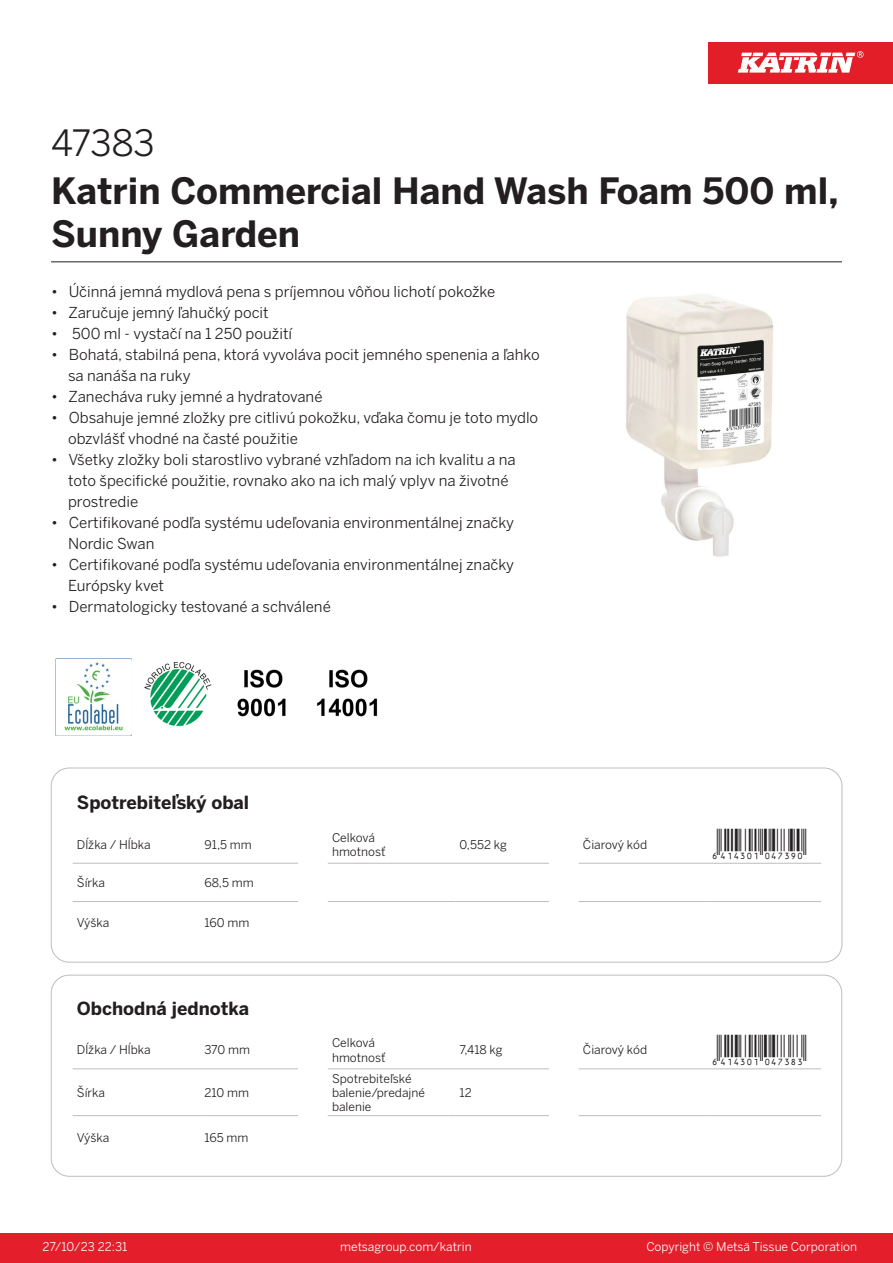
<style>
.page{position:relative;width:893px;height:1263px;background:#fff}
.page>*{position:absolute;margin:0;border:0;box-sizing:border-box;transform-origin:0 0}
.Product_Name{font:700 36px/43.2px "Benton Sans";color:#231f20}
.External_material_co{font:36px "Benton Sans";letter-spacing:-.01em;color:#231f20}
.T_EAN{font:30px "Viisas EAN Matala";color:#231f20}
.T_TableHeader{font:700 18px "Benton Sans";color:#231f20}
.MarketingBullets{font:15px/21px "Benton Sans";color:#231f20}
.T_TableBody{font:12px/14.4px "Benton Sans";color:#231f20}
.t1{font:12px "Benton Sans";color:#fff}
</style>
<div class="page">
<div style="left:0;top:1233px;width:893px;height:30px;background:#e41e2b"></div>
<div style="left:708px;top:43px;width:185px;height:41px;background:#e31e28"></div>
<svg style="left:738px;top:51px;width:126px;height:22px"></svg>
<hr style="left:73px;top:863px;width:127px;height:1px;background:#bcbdc0">
<hr style="left:200px;top:863px;width:98px;height:1px;background:#bcbdc0">
<hr style="left:328px;top:863px;width:127px;height:1px;background:#bcbdc0">
<hr style="left:455px;top:863px;width:94px;height:1px;background:#bcbdc0">
<hr style="left:579px;top:863px;width:127px;height:1px;background:#bcbdc0">
<hr style="left:706px;top:863px;width:115px;height:1px;background:#bcbdc0">
<hr style="left:73px;top:901px;width:127px;height:1px;background:#bcbdc0">
<hr style="left:200px;top:901px;width:98px;height:1px;background:#bcbdc0">
<hr style="left:328px;top:901px;width:127px;height:1px;background:#bcbdc0">
<hr style="left:455px;top:901px;width:94px;height:1px;background:#bcbdc0">
<hr style="left:579px;top:901px;width:127px;height:1px;background:#bcbdc0">
<hr style="left:706px;top:901px;width:115px;height:1px;background:#bcbdc0">
<div style="left:51px;top:768px;width:791px;height:194px;border:1px solid #bcbdc0;border-radius:18px"></div>
<hr style="left:73px;top:1068px;width:127px;height:1px;background:#bcbdc0">
<hr style="left:200px;top:1068px;width:98px;height:1px;background:#bcbdc0">
<hr style="left:328px;top:1068px;width:127px;height:1px;background:#bcbdc0">
<hr style="left:455px;top:1068px;width:94px;height:1px;background:#bcbdc0">
<hr style="left:579px;top:1068px;width:127px;height:1px;background:#bcbdc0">
<hr style="left:706px;top:1068px;width:115px;height:1px;background:#bcbdc0">
<hr style="left:73px;top:1115px;width:127px;height:1px;background:#bcbdc0">
<hr style="left:200px;top:1115px;width:98px;height:1px;background:#bcbdc0">
<hr style="left:328px;top:1115px;width:127px;height:1px;background:#bcbdc0">
<hr style="left:455px;top:1115px;width:94px;height:1px;background:#bcbdc0">
<hr style="left:579px;top:1115px;width:127px;height:1px;background:#bcbdc0">
<hr style="left:706px;top:1115px;width:115px;height:1px;background:#bcbdc0">
<div style="left:51px;top:975px;width:791px;height:201px;border:1px solid #bcbdc0;border-radius:18px"></div>
<img style="left:626px;top:294px;width:147px;height:263px">
<img style="left:55px;top:659px;width:77px;height:76px">
<img style="left:144px;top:661px;width:68px;height:66px">
<img style="left:237px;top:669px;width:49px;height:48px">
<img style="left:317px;top:669px;width:61px;height:48px">
<hr style="left:51px;top:261px;width:791px;height:1px;background:#231f20">
<p class="External_material_co" style="left:51px;top:121px;width:105px">47383</p>
<p class="Product_Name" style="left:51px;top:170px;width:789px">Katrin Commercial Hand Wash Foam 500 ml,<br>Sunny Garden</p>
<p class="MarketingBullets" style="left:51px;top:281px;width:446px">• Účinná jemná mydlová pena s príjemnou vôňou lichotí pokožke</p>
<p class="MarketingBullets" style="left:51px;top:302px;width:219px">• Zaručuje jemný ľahučký pocit</p>
<p class="MarketingBullets" style="left:51px;top:323px;width:243px">• 500 ml - vystačí na 1 250 použití</p>
<p class="MarketingBullets" style="left:68px;top:344px;width:473px;text-indent:-17px">• Bohatá, stabilná pena, ktorá vyvoláva pocit jemného spenenia a ľahko sa nanáša na ruky</p>
<p class="MarketingBullets" style="left:51px;top:386px;width:273px">• Zanecháva ruky jemné a hydratované</p>
<p class="MarketingBullets" style="left:68px;top:407px;width:472px;text-indent:-17px">• Obsahuje jemné zložky pre citlivú pokožku, vďaka čomu je toto mydlo obzvlášť vhodné na časté použitie</p>
<p class="MarketingBullets" style="left:68px;top:449px;width:449px;text-indent:-17px">• Všetky zložky boli starostlivo vybrané vzhľadom na ich kvalitu a na toto špecifické použitie, rovnako ako na ich malý vplyv na životné prostredie</p>
<p class="MarketingBullets" style="left:68px;top:512px;width:448px;text-indent:-17px">• Certifikované podľa systému udeľovania environmentálnej značky<br>Nordic Swan</p>
<p class="MarketingBullets" style="left:68px;top:554px;width:448px;text-indent:-17px">• Certifikované podľa systému udeľovania environmentálnej značky<br>Európsky kvet</p>
<p class="MarketingBullets" style="left:51px;top:596px;width:281px">• Dermatologicky testované a schválené</p>
<p class="T_TableHeader" style="left:77px;top:791px;width:174px">Spotrebiteľský obal</p>
<p class="T_TableBody" style="left:77px;top:837px;width:75px">Dĺžka / Hĺbka</p>
<p class="T_TableBody" style="left:204px;top:837px;width:49px">91,5 mm</p>
<p class="T_TableBody" style="left:77px;top:875px;width:30px">Šírka</p>
<p class="T_TableBody" style="left:204px;top:875px;width:51px">68,5 mm</p>
<p class="T_TableBody" style="left:77px;top:916px;width:34px">Výška</p>
<p class="T_TableBody" style="left:204px;top:916px;width:46px">160 mm</p>
<p class="T_TableHeader" style="left:77px;top:997px;width:174px">Obchodná jednotka</p>
<p class="T_TableBody" style="left:77px;top:1043px;width:75px">Dĺžka / Hĺbka</p>
<p class="T_TableBody" style="left:204px;top:1043px;width:47px">370 mm</p>
<p class="T_TableBody" style="left:77px;top:1085px;width:30px">Šírka</p>
<p class="T_TableBody" style="left:204px;top:1085px;width:46px">210 mm</p>
<p class="T_TableBody" style="left:77px;top:1130px;width:34px">Výška</p>
<p class="T_TableBody" style="left:204px;top:1130px;width:45px">165 mm</p>
<p class="T_TableBody" style="left:332px;top:830px;width:44px">Celková</p>
<p class="T_TableBody" style="left:332px;top:844px;width:55px">hmotnosť</p>
<p class="T_TableBody" style="left:460px;top:837px;width:49px">0,552 kg</p>
<p class="T_TableBody" style="left:583px;top:837px;width:66px">Čiarový kód</p>
<p class="T_EAN" style="left:710px;top:829px;width:97px">*6414301047390*</p>
<p class="T_TableBody" style="left:332px;top:1036px;width:44px">Celková</p>
<p class="T_TableBody" style="left:332px;top:1050px;width:55px">hmotnosť</p>
<p class="T_TableBody" style="left:332px;top:1071px;width:94px">Spotrebiteľské balenie/predajné balenie</p>
<p class="T_TableBody" style="left:460px;top:1043px;width:45px">7,418 kg</p>
<p class="T_TableBody" style="left:583px;top:1043px;width:66px">Čiarový kód</p>
<p class="T_EAN" style="left:710px;top:1034px;width:97px">*6414301047383*</p>
<p class="T_TableBody" style="left:460px;top:1085px;width:14px">12</p>
<p class="t1" style="left:43px;top:1239px;width:86px">27/10/23 22:31</p>
<p class="t1" style="left:340px;top:1239px;width:133px">metsagroup.com/katrin</p>
<p class="t1" style="left:646px;top:1239px;width:212px">Copyright © Metsä Tissue Corporation</p>
</div>
